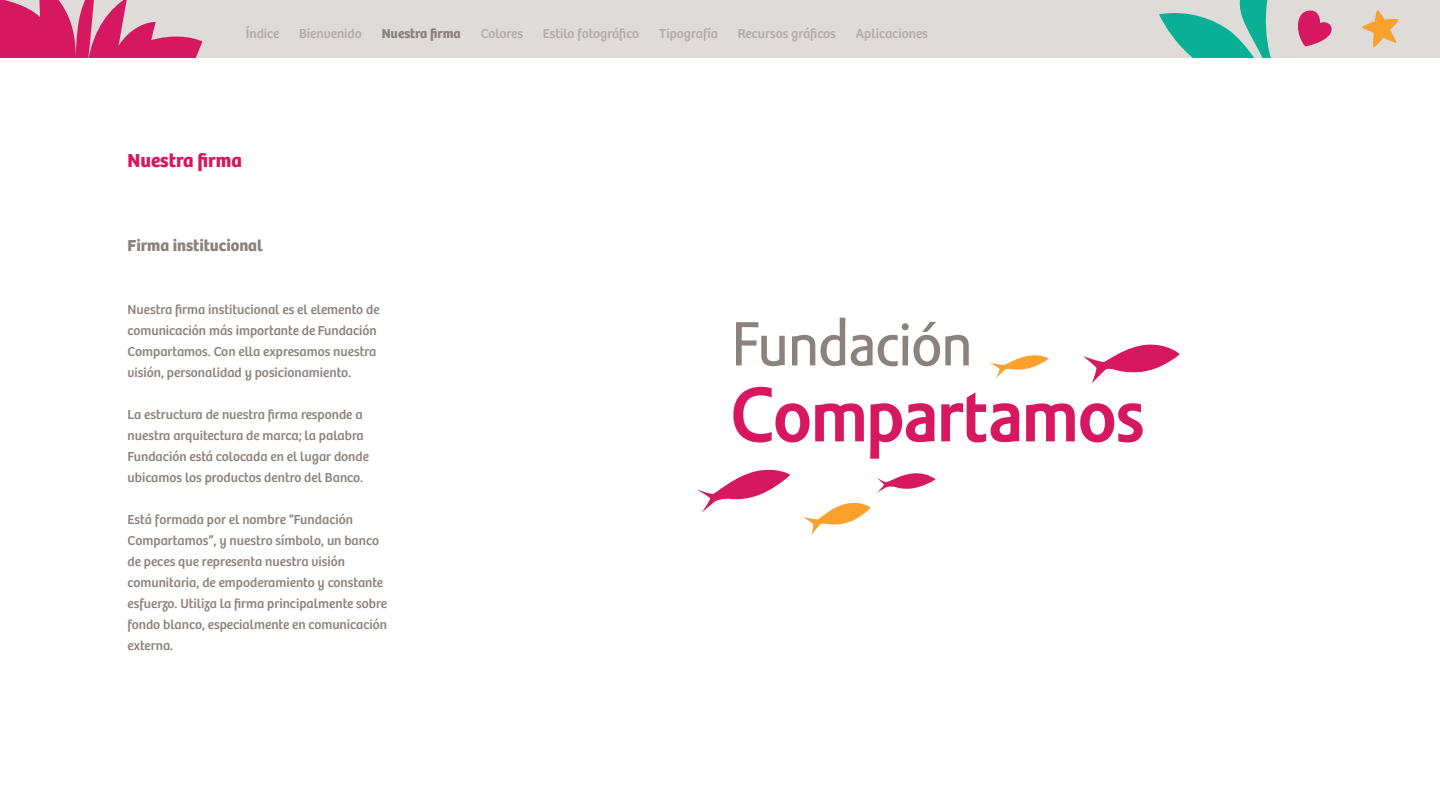
<style>
.page{position:relative;width:1440px;height:810px;background:#fff}
.page>*{position:absolute;margin:0;border:0;box-sizing:border-box;transform-origin:0 0}
.t1{font:700 19.5px "Bree";color:#d61861}
.t2{font:700 16.5px "Bree";color:#8b827d}
.t3{font:13.5px/21px "Bree";color:#8b827d}
.t4{font:13.5px "Bree";color:#b1aba7}
.t5{font:700 13.5px "Bree";color:#8b827d}
</style>
<div class="page">
<div style="left:0;top:0;width:1440px;height:57px;background:#dfdbd9"></div>
<svg style="left:0;top:0;width:202px;height:57px"></svg>
<svg style="left:1159px;top:0;width:173px;height:57px"></svg>
<svg style="left:1362px;top:10px;width:37px;height:38px"></svg>
<svg style="left:990px;top:355px;width:59px;height:24px"></svg>
<svg style="left:803px;top:502px;width:68px;height:33px"></svg>
<svg style="left:1083px;top:344px;width:97px;height:39px"></svg>
<svg style="left:696px;top:469px;width:94px;height:44px"></svg>
<svg style="left:877px;top:473px;width:58px;height:19px"></svg>
<svg style="left:733px;top:387px;width:131px;height:56px"></svg>
<svg style="left:870px;top:403px;width:65px;height:56px"></svg>
<svg style="left:941px;top:392px;width:78px;height:50px"></svg>
<svg style="left:1026px;top:403px;width:117px;height:39px"></svg>
<svg style="left:736px;top:322px;width:49px;height:44px"></svg>
<svg style="left:792px;top:318px;width:53px;height:48px"></svg>
<svg style="left:851px;top:322px;width:118px;height:44px"></svg>
<p class="t4" style="left:246px;top:26px;width:35px">Índice</p>
<p class="t4" style="left:299px;top:26px;width:64px">Bienvenido</p>
<p class="t5" style="left:382px;top:26px;width:81px">Nuestra firma</p>
<p class="t4" style="left:481px;top:26px;width:44px">Colores</p>
<p class="t4" style="left:543px;top:26px;width:98px">Estilo fotográfico</p>
<p class="t4" style="left:659px;top:26px;width:60px">Tipografía</p>
<p class="t4" style="left:738px;top:26px;width:100px">Recursos gráficos</p>
<p class="t4" style="left:856px;top:26px;width:74px">Aplicaciones</p>
<h1 class="t1" style="left:128px;top:149px;width:116px">Nuestra firma</h1>
<p class="t2" style="left:128px;top:236px;width:137px">Firma institucional</p>
<p class="t3" style="left:128px;top:299px;width:254px">Nuestra firma institucional es el elemento de comunicación más importante de Fundación Compartamos. Con ella expresamos nuestra visión, personalidad y posicionamiento.</p>
<p class="t3" style="left:128px;top:404px;width:243px">La estructura de nuestra firma responde a nuestra arquitectura de marca; la palabra Fundación está colocada en el lugar donde ubicamos los productos dentro del Banco.</p>
<p class="t3" style="left:128px;top:509px;width:261px">Está formada por el nombre “Fundación Compartamos”, y nuestro símbolo, un banco de peces que representa nuestra visión comunitaria, de empoderamiento y constante esfuerzo. Utiliza la firma principalmente sobre fondo blanco, especialmente en comunicación externa.</p>
</div>
